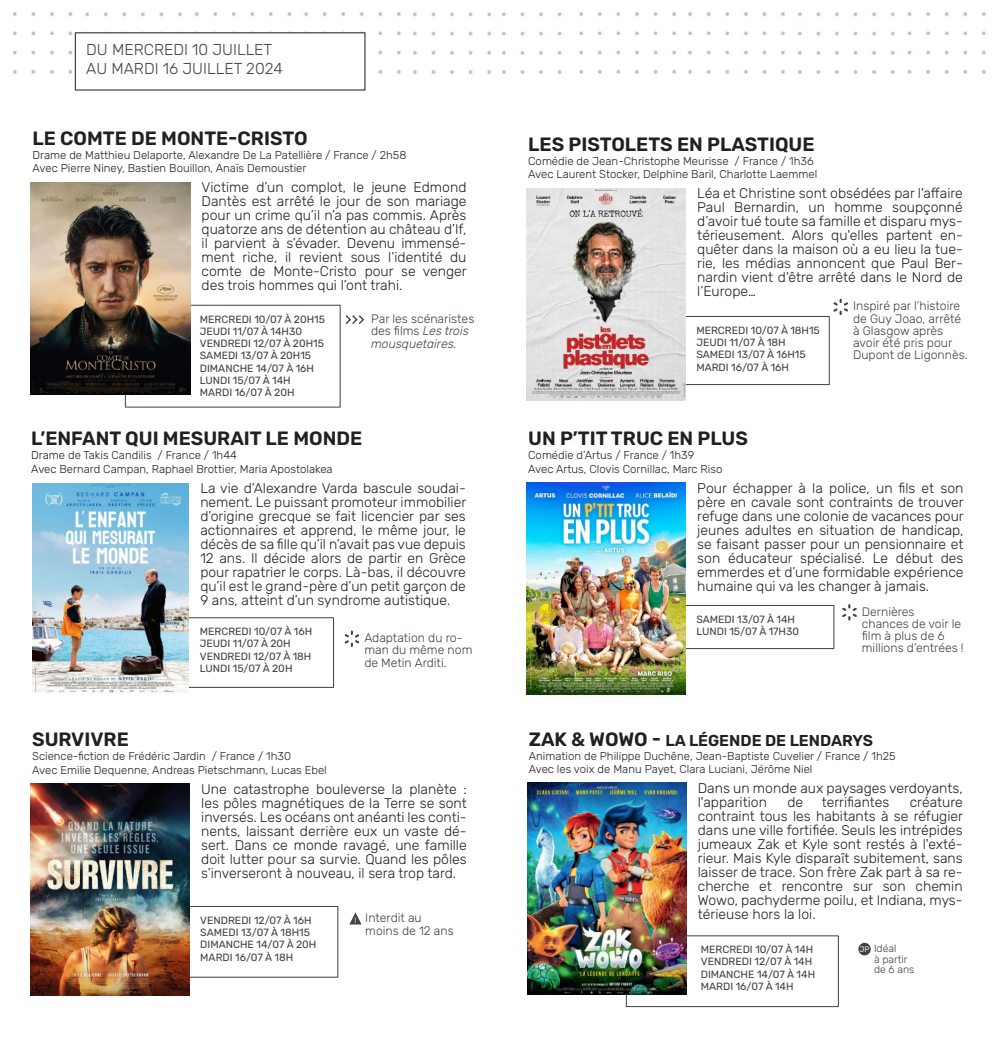
<style>
.page{position:relative;width:993px;height:1042px;background:#fff}
.page>*{position:absolute;margin:0;border:0;box-sizing:border-box;transform-origin:0 0}
.t1{font:600 19.25px "Rubik";color:#231f20}
.t2{font:300 15.75px/19.2px "Rubik";color:#3c4341}
.t3{font:600 15.75px "Rubik";color:#231f20}
.t4{font:300 14px/14px "Rubik";color:#231f20;text-align:justify}
.t5{font:300 12.25px/12.2px "Rubik";color:#3c4341}
.t6{font:300 11.38px/13.1px "Rubik";color:#231f20}
.t7{font:10.5px/12.2px "Rubik";color:#3c4341}
.t8{font:300 10.5px/10.5px "Rubik";color:#3c4341}
.t9{font:7.88px "Rubik";color:#e7e8e9}
.s1{font-style:italic}
.s2{font-size:19.25px}
</style>
<div class="page">
<div style="left:858px;top:943px;width:12px;height:12px;background:#3c4341;border-radius:50%"></div>
<svg style="left:344px;top:631px;width:16px;height:15px"></svg>
<svg style="left:842px;top:605px;width:15px;height:14px"></svg>
<svg style="left:349px;top:912px;width:12px;height:12px"></svg>
<svg style="left:625px;top:934px;width:214px;height:73px"></svg>
<img style="left:527px;top:783px;width:159px;height:212px">
<svg style="left:685px;top:604px;width:149px;height:45px"></svg>
<img style="left:526px;top:483px;width:159px;height:211px">
<svg style="left:685px;top:300px;width:163px;height:85px"></svg>
<img style="left:526px;top:188px;width:159px;height:212px">
<svg style="left:190px;top:906px;width:148px;height:72px"></svg>
<img style="left:31px;top:783px;width:159px;height:212px">
<div style="left:125px;top:617px;width:209px;height:71px;border:1px solid #3c4341"></div>
<img style="left:33px;top:484px;width:156px;height:208px">
<svg style="left:124px;top:304px;width:240px;height:104px"></svg>
<img style="left:31px;top:182px;width:159px;height:212px">
<img style="left:13px;top:12px;width:479px;height:72px">
<img style="left:502px;top:12px;width:484px;height:62px">
<div style="left:75px;top:32px;width:290px;height:59px;background:#fff;border:1px solid #3c4341"></div>
<p class="t2" style="left:86px;top:40px;width:198px">DU MERCREDI 10 JUILLET<br>AU MARDI 16 JUILLET 2024</p>
<h1 class="t1" style="left:33px;top:127px;width:276px">LE COMTE DE MONTE-CRISTO</h1>
<p class="t6" style="left:33px;top:149px;width:375px">Drame de Matthieu Delaporte, Alexandre De La Patellière / France / 2h58<br>Avec Pierre Niney, Bastien Bouillon, Anaïs Demoustier</p>
<p class="t4" style="left:201px;top:181px;width:266px">Victime d’un complot, le jeune Edmond Dantès est arrêté le jour de son mariage pour un crime qu’il n’a pas commis. Après quatorze ans de détention au château d’If, il parvient à s’évader. Devenu immensé&shy;ment riche, il revient sous l’identité du comte de Monte-Cristo pour se venger des trois hommes qui l’ont trahi.</p>
<p class="t7" style="left:200px;top:313px;width:127px">MERCREDI 10/07 À 20H15<br>JEUDI 11/07 À 14H30<br>VENDREDI 12/07 À 20H15<br>SAMEDI 13/07 À 20H15<br>DIMANCHE 14/07 À 16H<br>LUNDI 15/07 À 14H<br>MARDI 16/07 À 20H</p>
<p class="t5" style="left:371px;top:313px;width:105px">Par les scénaristes des films <span class="s1">Les trois mousquetaires.</span></p>
<h1 class="t1" style="left:31px;top:427px;width:332px">L’ENFANT QUI MESURAIT LE MONDE</h1>
<p class="t6" style="left:31px;top:449px;width:303px">Drame de Takis Candilis / France / 1h44<br>Avec Bernard Campan, Raphael Brottier, Maria Apostolakea</p>
<p class="t4" style="left:200px;top:481px;width:267px">La vie d’Alexandre Varda bascule soudai&shy;nement. Le puissant promoteur immobilier d’origine grecque se fait licencier par ses actionnaires et apprend, le même jour, le décès de sa fille qu’il n’avait pas vue depuis 12 ans. Il décide alors de partir en Grèce pour rapatrier le corps. Là-bas, il découvre qu’il est le grand-père d’un petit garçon de 9 ans, atteint d’un syndrome autistique.</p>
<p class="t7" style="left:200px;top:625px;width:114px">MERCREDI 10/07 À 16H<br>JEUDI 11/07 À 20H<br>VENDREDI 12/07 À 18H<br>LUNDI 15/07 À 20H</p>
<h1 class="t1" style="left:32px;top:728px;width:98px">SURVIVRE</h1>
<p class="t6" style="left:32px;top:750px;width:296px">Science-fiction de Frédéric Jardin / France / 1h30<br>Avec Emilie Dequenne, Andreas Pietschmann, Lucas Ebel</p>
<p class="t5" style="left:364px;top:632px;width:110px">Adaptation du ro&shy;man du même nom de Metin Arditi.</p>
<p class="t4" style="left:201px;top:782px;width:267px">Une catastrophe bouleverse la planète : les pôles magnétiques de la Terre se sont inversés. Les océans ont anéanti les conti&shy;nents, laissant derrière eux un vaste dé&shy;sert. Dans ce monde ravagé, une famille doit lutter pour sa survie. Quand les pôles s’inverseront à nouveau, il sera trop tard.</p>
<p class="t7" style="left:200px;top:914px;width:118px">VENDREDI 12/07 À 16H<br>SAMEDI 13/07 À 18H15<br>DIMANCHE 14/07 À 20H<br>MARDI 16/07 À 18H</p>
<p class="t9" style="left:354px;top:915px;width:3px">!</p>
<p class="t5" style="left:365px;top:912px;width:90px">Interdit au moins de 12 ans</p>
<h1 class="t1" style="left:528px;top:133px;width:288px">LES PISTOLETS EN PLASTIQUE</h1>
<p class="t6" style="left:528px;top:154px;width:290px">Comédie de Jean-Christophe Meurisse / France / 1h36<br>Avec Laurent Stocker, Delphine Baril, Charlotte Laemmel</p>
<p class="t4" style="left:697px;top:186px;width:267px">Léa et Christine sont obsédées par l'affaire Paul Bernardin, un homme soupçonné d’avoir tué toute sa famille et disparu mys&shy;térieusement. Alors qu'elles partent en&shy;quêter dans la maison où a eu lieu la tue&shy;rie, les médias annoncent que Paul Ber&shy;nardin vient d'être arrêté dans le Nord de l’Europe…</p>
<p class="t7" style="left:696px;top:324px;width:125px">MERCREDI 10/07 À 18H15<br>JEUDI 11/07 À 18H<br>SAMEDI 13/07 À 16H15<br>MARDI 16/07 À 16H</p>
<h1 class="t1" style="left:528px;top:427px;width:221px">UN P’TIT TRUC EN PLUS</h1>
<p class="t6" style="left:528px;top:449px;width:195px">Comédie d’Artus / France / 1h39<br>Avec Artus, Clovis Cornillac, Marc Riso</p>
<p class="t5" style="left:852px;top:300px;width:116px">Inspiré par l’histoire de Guy Joao, arrêté à Glasgow après avoir été pris pour<br>Dupont de Ligonnès.</p>
<p class="t4" style="left:697px;top:481px;width:268px">Pour échapper à la police, un fils et son père en cavale sont contraints de trouver refuge dans une colonie de vacances pour jeunes adultes en situation de handicap, se faisant passer pour un pensionnaire et son éducateur spécialisé. Le début des emmerdes et d’une formidable expérience humaine qui va les changer à jamais.</p>
<p class="t7" style="left:696px;top:613px;width:104px">SAMEDI 13/07 À 14H<br>LUNDI 15/07 À 17H30</p>
<p class="t5" style="left:861px;top:605px;width:103px">Dernières chances de voir le film à plus de 6 millions d’entrées !</p>
<p class="t3" style="left:528px;top:731px;width:345px"><span class="s2">ZAK &amp; WOWO -</span> LA LÉGENDE DE LENDARYS</p>
<p class="t6" style="left:528px;top:749px;width:368px">Animation de Philippe Duchêne, Jean-Baptiste Cuvelier / France / 1h25<br>Avec les voix de Manu Payet, Clara Luciani, Jérôme Niel</p>
<p class="t4" style="left:697px;top:781px;width:266px">Dans un monde aux paysages verdoyants, l'apparition</p>
<p class="t4" style="left:787px;top:795px;width:17px">de</p>
<p class="t4" style="left:821px;top:795px;width:69px">terrifiantes</p>
<p class="t4" style="left:697px;top:795px;width:266px;text-indent:212px">créature contraint tous les habitants à se réfugier dans une ville fortifiée. Seuls les intrépides jumeaux Zak et Kyle sont restés à l'exté&shy;rieur. Mais Kyle disparaît subitement, sans laisser de trace. Son frère Zak part à sa re&shy;cherche et rencontre sur son chemin Wowo, pachyderme poilu, et Indiana, mys&shy;térieuse hors la loi.</p>
<p class="t7" style="left:700px;top:943px;width:116px">MERCREDI 10/07 À 14H<br>VENDREDI 12/07 À 14H<br>DIMANCHE 14/07 À 14H<br>MARDI 16/07 À 14H</p>
<p class="t8" style="left:873px;top:943px;width:42px">Idéal<br>à partir de 6 ans</p>
<p class="t9" style="left:859px;top:944px;width:12px">JP</p>
</div>
